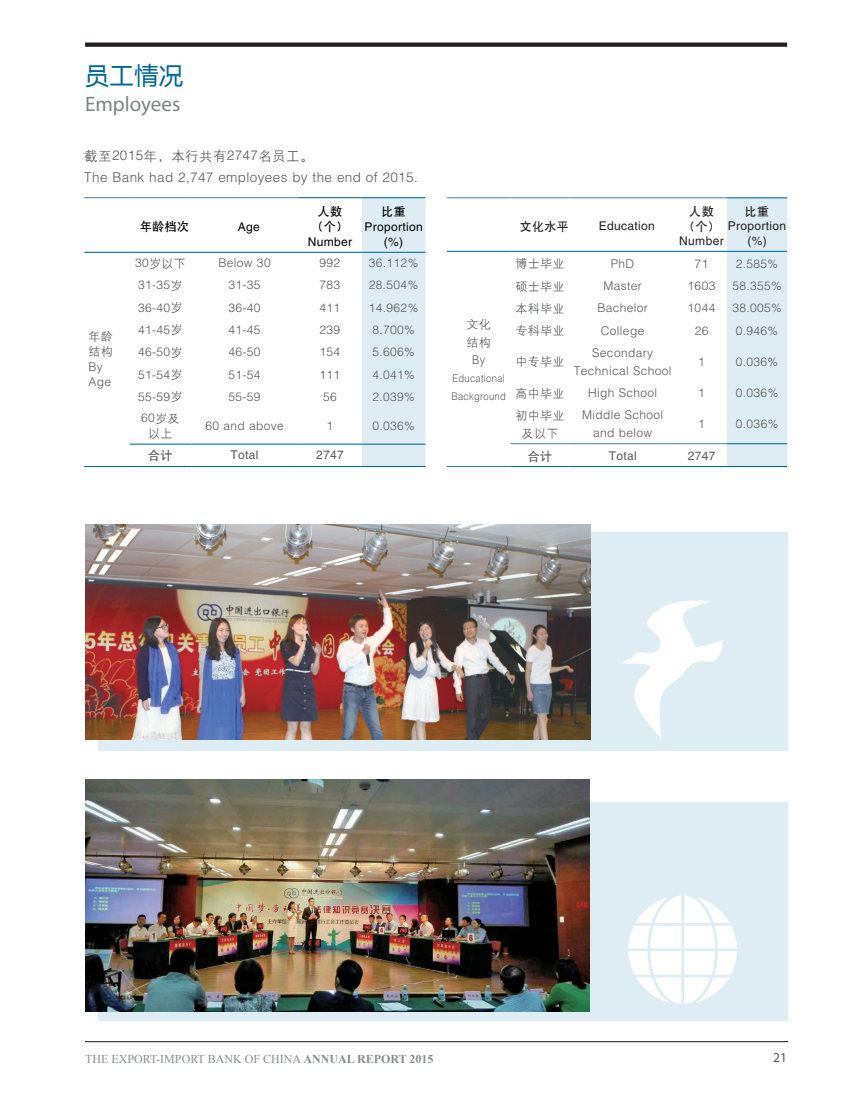
<style>
.page{position:relative;width:851px;height:1106px;background:#fff}
.page>*{position:absolute;margin:0;border:0;box-sizing:border-box;transform-origin:0 0}
.t1{font:24px "Microsoft Ya Hei";color:#01669a}
.t2{font:21px "Myriad Pro";color:#808285}
.t3{font:300 13.5px "Helvetica LT Std";letter-spacing:.03em;color:#57585a}
.t4{font:13.5px "H Yg 2 gj";letter-spacing:.03em;color:#57585a}
.t5{font:13.5px "Myriad Pro";color:#57585a}
.t6{font:300 12px/18px "Helvetica LT Std";letter-spacing:.03em;color:#57585a;text-align:center}
.t7{font:12px/18px "H Yg 2 gj";letter-spacing:.03em;color:#57585a}
.t8{font:12px "Times New Roman";color:#8a8c8f}
.t9{font:12px/15px "Helvetica LT Std";letter-spacing:.03em;color:#231f20;text-align:center}
.t10{font:12px/15px "Helvetica LT Std";letter-spacing:.03em;color:#000;text-align:center}
.t11{font:12px "Helvetica LT Std";letter-spacing:.03em;color:#57585a}
.t12{font:12px/15px "H Yb 1 gj";letter-spacing:.03em;color:#000;text-align:center}
.t13{font:12px/15px "H Yb 1 gj";letter-spacing:.03em;color:#231f20;text-align:center}
.t14{font:12px "H Yb 1 gj";color:#57585a}
.t15{font:300 12px "Helvetica LT Std";letter-spacing:.03em;color:#57585a;scale:.9 1}
.t16{font:300 10.5px/18px "Helvetica LT Std";letter-spacing:.03em;color:#57585a;scale:.9 1}
.s1{font-family:"Helvetica LT Std";font-weight:300}
.s2{font-family:"H Yb 1 gj"}
.s3{font-family:"H Yg 2 gj";font-weight:400}
.s4{font-weight:700}
</style>
<div class="page">
<hr style="left:85px;top:1041px;width:702px;height:1px;background:#231f20">
<svg style="left:85px;top:43px;width:702px;height:4px;background:#2e2a2b"></svg>
<div style="left:98px;top:533px;width:689px;height:218px;background:#deedf4"></div>
<div style="left:98px;top:802px;width:689px;height:218px;background:#deedf4"></div>
<svg style="left:622px;top:600px;width:101px;height:138px"></svg>
<div style="left:362px;top:198px;width:63px;height:268px;background:#deedf4"></div>
<hr style="left:84px;top:197px;width:46px;height:1px;background:#5684b0">
<hr style="left:130px;top:197px;width:61px;height:1px;background:#5684b0">
<hr style="left:191px;top:197px;width:107px;height:1px;background:#5684b0">
<hr style="left:298px;top:197px;width:64px;height:1px;background:#01669a">
<hr style="left:362px;top:197px;width:63px;height:1px;background:#01669a">
<hr style="left:84px;top:252px;width:46px;height:1px;background:#01669a">
<hr style="left:84px;top:466px;width:46px;height:1px;background:#01669a">
<hr style="left:130px;top:466px;width:61px;height:1px;background:#01669a">
<hr style="left:191px;top:466px;width:107px;height:1px;background:#01669a">
<hr style="left:298px;top:466px;width:64px;height:1px;background:#01669a">
<hr style="left:362px;top:466px;width:63px;height:1px;background:#01669a">
<hr style="left:130px;top:252px;width:61px;height:1px;background:#01669a">
<hr style="left:191px;top:252px;width:107px;height:1px;background:#01669a">
<hr style="left:298px;top:252px;width:64px;height:1px;background:#01669a">
<hr style="left:362px;top:252px;width:63px;height:1px;background:#01669a">
<hr style="left:130px;top:443px;width:61px;height:1px;background:#01669a">
<hr style="left:191px;top:443px;width:107px;height:1px;background:#01669a">
<hr style="left:298px;top:443px;width:64px;height:1px;background:#01669a">
<hr style="left:362px;top:443px;width:63px;height:1px;background:#01669a">
<div style="left:727px;top:198px;width:60px;height:268px;background:#deedf4"></div>
<hr style="left:446px;top:197px;width:64px;height:1px;background:#5684b0">
<hr style="left:510px;top:197px;width:59px;height:1px;background:#5684b0">
<hr style="left:569px;top:197px;width:106px;height:1px;background:#5684b0">
<hr style="left:675px;top:197px;width:52px;height:1px;background:#5684b0">
<hr style="left:510px;top:251px;width:59px;height:1px;background:#01669a">
<hr style="left:569px;top:251px;width:106px;height:1px;background:#01669a">
<hr style="left:675px;top:251px;width:52px;height:1px;background:#01669a">
<hr style="left:510px;top:443px;width:59px;height:1px;background:#5684b0">
<hr style="left:569px;top:443px;width:106px;height:1px;background:#5684b0">
<hr style="left:675px;top:443px;width:52px;height:1px;background:#5684b0">
<hr style="left:510px;top:466px;width:59px;height:1px;background:#01669a">
<hr style="left:569px;top:466px;width:106px;height:1px;background:#01669a">
<hr style="left:675px;top:466px;width:52px;height:1px;background:#01669a">
<hr style="left:446px;top:251px;width:64px;height:1px;background:#01669a">
<hr style="left:446px;top:466px;width:64px;height:1px;background:#3579a8">
<hr style="left:727px;top:197px;width:60px;height:1px;background:#01669a">
<hr style="left:727px;top:251px;width:60px;height:1px;background:#01669a">
<hr style="left:727px;top:443px;width:60px;height:1px;background:#01669a">
<hr style="left:727px;top:466px;width:60px;height:1px;background:#01669a">
<img style="left:85px;top:524px;width:505px;height:215px">
<img style="left:85px;top:779px;width:505px;height:232px">
<svg style="left:628px;top:895px;width:108px;height:109px"></svg>
<h1 class="t1" style="left:85px;top:59px;width:100px">员工情况</h1>
<h2 class="t2" style="left:85px;top:91px;width:97px">Employees</h2>
<p class="t4" style="left:84px;top:149px;width:231px">截至<span class="s1">2015</span>年<span class="s2">，</span>本行共有<span class="s1">2747</span>名员工<span class="s2">。</span></p>
<p class="t3" style="left:84px;top:169px;width:335px">The Bank had 2,747 employees by the end of 2015.</p>
<p class="t12" style="left:140px;top:219px;width:51px">年龄档次</p>
<p class="t10" style="left:238px;top:219px;width:24px">Age</p>
<p class="t12" style="left:311px;top:204px;width:38px">人数（个）</p>
<p class="t10" style="left:308px;top:234px;width:46px">Number</p>
<p class="t12" style="left:381px;top:204px;width:26px">比重</p>
<p class="t10" style="left:364px;top:219px;width:60px">Proportion (%)</p>
<p class="t7" style="left:88px;top:329px;width:26px;line-height:15px">年龄结构</p>
<p class="t6" style="left:88px;top:358px;width:24px;line-height:15px;text-align:left">By<br>Age</p>
<p class="t7" style="left:135px;top:254px;width:52px"><span class="s1">30</span>岁以下</p>
<p class="t6" style="left:218px;top:254px;width:54px">Below 30</p>
<p class="t6" style="left:319px;top:254px;width:22px">992</p>
<p class="t6" style="left:369px;top:254px;width:51px">36.112%</p>
<p class="t6" style="left:138px;top:276px;width:46px">31-35<span class="s3">岁</span></p>
<p class="t6" style="left:228px;top:276px;width:34px">31-35</p>
<p class="t6" style="left:319px;top:276px;width:22px">783</p>
<p class="t6" style="left:369px;top:276px;width:51px">28.504%</p>
<p class="t6" style="left:138px;top:298px;width:46px">36-40<span class="s3">岁</span></p>
<p class="t6" style="left:228px;top:298px;width:34px">36-40</p>
<p class="t6" style="left:319px;top:298px;width:22px">411</p>
<p class="t6" style="left:369px;top:298px;width:51px">14.962%</p>
<p class="t6" style="left:138px;top:320px;width:46px">41-45<span class="s3">岁</span></p>
<p class="t6" style="left:228px;top:320px;width:34px">41-45</p>
<p class="t6" style="left:319px;top:320px;width:22px">239</p>
<p class="t6" style="left:372px;top:320px;width:44px">8.700%</p>
<p class="t6" style="left:138px;top:343px;width:46px">46-50<span class="s3">岁</span></p>
<p class="t6" style="left:228px;top:343px;width:34px">46-50</p>
<p class="t6" style="left:319px;top:343px;width:22px">154</p>
<p class="t6" style="left:372px;top:343px;width:44px">5.606%</p>
<p class="t6" style="left:138px;top:365px;width:46px">51-54<span class="s3">岁</span></p>
<p class="t6" style="left:228px;top:365px;width:34px">51-54</p>
<p class="t6" style="left:319px;top:365px;width:22px">111</p>
<p class="t6" style="left:372px;top:365px;width:44px">4.041%</p>
<p class="t6" style="left:138px;top:387px;width:46px">55-59<span class="s3">岁</span></p>
<p class="t6" style="left:228px;top:387px;width:34px">55-59</p>
<p class="t6" style="left:323px;top:387px;width:15px">56</p>
<p class="t6" style="left:372px;top:387px;width:44px">2.039%</p>
<p class="t6" style="left:141px;top:409px;width:40px">60<span class="s3">岁及</span></p>
<p class="t7" style="left:148px;top:424px;width:26px">以上</p>
<p class="t6" style="left:205px;top:416px;width:80px">60 and above</p>
<p class="t6" style="left:326px;top:416px;width:8px">1</p>
<p class="t6" style="left:372px;top:416px;width:44px">0.036%</p>
<p class="t14" style="left:148px;top:449px;width:26px">合计</p>
<p class="t11" style="left:230px;top:448px;width:30px">Total</p>
<p class="t11" style="left:316px;top:448px;width:29px">2747</p>
<p class="t7" style="left:466px;top:315px;width:26px">文化结构</p>
<p class="t15" style="left:472px;top:352px;width:16px">By</p>
<p class="t16" style="left:451px;top:369px;width:62px">Educational<br>Background</p>
<p class="t13" style="left:519px;top:218px;width:51px">文化水平</p>
<p class="t9" style="left:598px;top:218px;width:58px">Education</p>
<p class="t13" style="left:683px;top:203px;width:38px">人数（个）</p>
<p class="t9" style="left:679px;top:233px;width:46px">Number</p>
<p class="t13" style="left:744px;top:203px;width:26px">比重</p>
<p class="t9" style="left:727px;top:218px;width:60px">Proportion (%)</p>
<p class="t7" style="left:515px;top:255px;width:51px">博士毕业</p>
<p class="t6" style="left:611px;top:254px;width:25px">PhD</p>
<p class="t6" style="left:694px;top:254px;width:15px">71</p>
<p class="t6" style="left:735px;top:254px;width:44px">2.585%</p>
<p class="t7" style="left:515px;top:277px;width:51px">硕士毕业</p>
<p class="t6" style="left:603px;top:277px;width:40px">Master</p>
<p class="t6" style="left:687px;top:277px;width:29px">1603</p>
<p class="t6" style="left:732px;top:277px;width:51px">58.355%</p>
<p class="t7" style="left:515px;top:299px;width:51px">本科毕业</p>
<p class="t6" style="left:597px;top:299px;width:52px">Bachelor</p>
<p class="t6" style="left:687px;top:299px;width:29px">1044</p>
<p class="t6" style="left:732px;top:299px;width:51px">38.005%</p>
<p class="t7" style="left:515px;top:321px;width:51px">专科毕业</p>
<p class="t6" style="left:601px;top:321px;width:45px">College</p>
<p class="t6" style="left:694px;top:321px;width:15px">26</p>
<p class="t6" style="left:735px;top:321px;width:44px">0.946%</p>
<p class="t7" style="left:515px;top:353px;width:51px">中专毕业</p>
<p class="t6" style="left:574px;top:343px;width:99px">Secondary<br>Technical School</p>
<p class="t6" style="left:698px;top:352px;width:8px">1</p>
<p class="t6" style="left:735px;top:352px;width:44px">0.036%</p>
<p class="t7" style="left:515px;top:384px;width:51px">高中毕业</p>
<p class="t6" style="left:588px;top:384px;width:71px">High School</p>
<p class="t6" style="left:698px;top:384px;width:8px">1</p>
<p class="t6" style="left:735px;top:384px;width:44px">0.036%</p>
<p class="t7" style="left:515px;top:406px;width:51px;text-align:center">初中毕业及以下</p>
<p class="t6" style="left:582px;top:406px;width:83px">Middle School and below</p>
<p class="t6" style="left:698px;top:415px;width:8px">1</p>
<p class="t6" style="left:735px;top:415px;width:44px">0.036%</p>
<p class="t14" style="left:527px;top:450px;width:26px">合计</p>
<p class="t11" style="left:608px;top:449px;width:30px">Total</p>
<p class="t11" style="left:687px;top:449px;width:29px">2747</p>
<p class="t8" style="left:85px;top:1050px;width:350px">THE EXPORT-IMPORT BANK OF CHINA <span class="s4">ANNUAL REPORT 2015</span></p>
<p class="t5" style="left:773px;top:1048px;width:15px">21</p>
</div>
